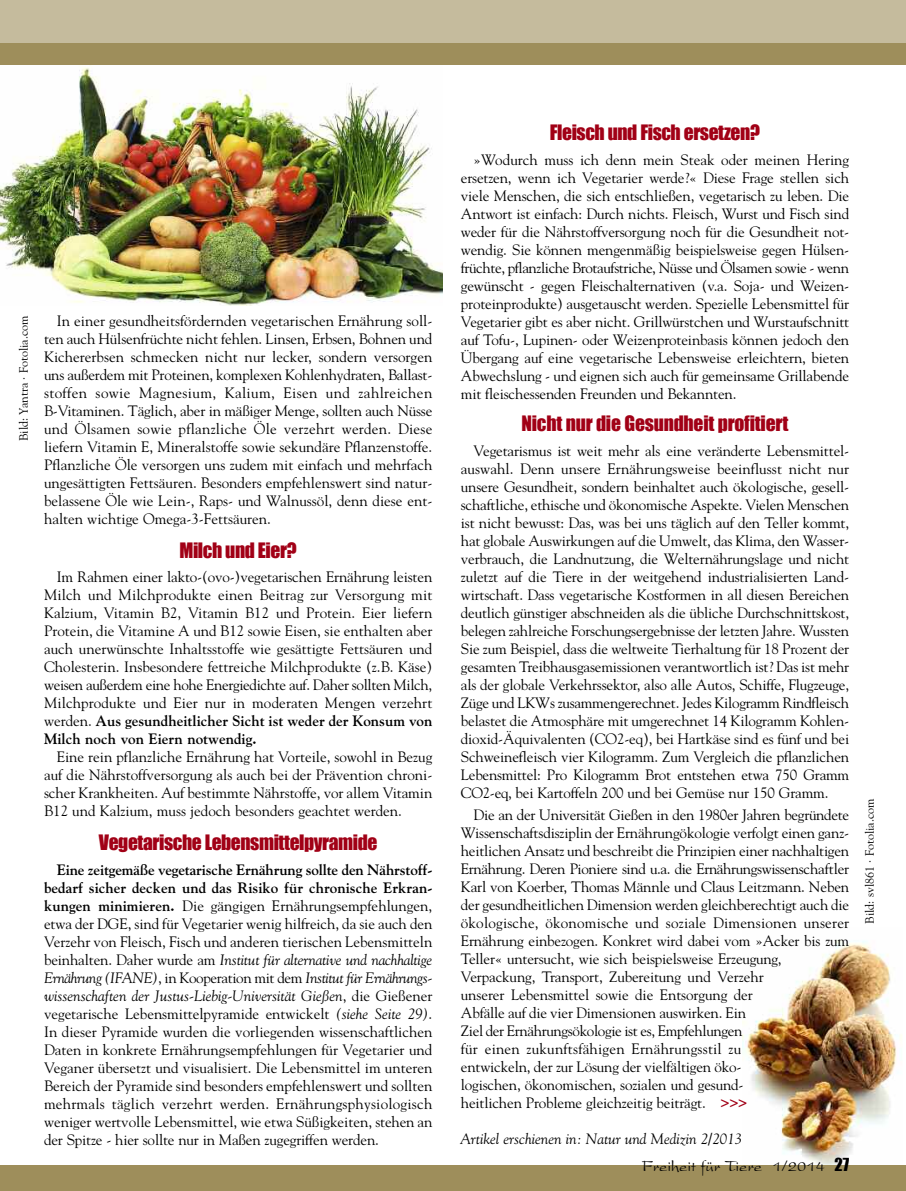
<style>
.page{position:relative;width:906px;height:1191px;background:#fff}
.page>*{position:absolute;margin:0;border:0;box-sizing:border-box;transform-origin:0 0}
.t1{font:19.5px "Impact";letter-spacing:-.02em;color:#a10016}
.t2{font:16.5px "President Plain";color:#000}
.t3{font:15px/18px "Goudy";letter-spacing:-.01em;color:#000;text-align:justify}
.t4{font:italic 15px "Goudy";color:#000}
.t5{font:700 15px "Goudy";color:#a10016}
.t6{font:12px "Goudy";color:#000}
.s1{font-weight:700}
.s2{font-style:italic}
.s3{font-family:"Impact"}
</style>
<div class="page">
<img style="left:742px;top:940px;width:160px;height:225px">
<img style="left:0;top:64px;width:442px;height:242px">
<div style="left:0;top:1165px;width:906px;height:26px;background:#9e8e5b"></div>
<div style="left:0;top:42px;width:906px;height:22px;background:#9e8e5b"></div>
<div style="left:0;top:0;width:906px;height:43px;background:#c5bb9d"></div>
<img style="left:0;top:95px;width:92px;height:211px">
<p class="t6" style="left:17px;top:441px;width:127px;rotate:-90deg">Bild: Yantra · Fotolia.com</p>
<p class="t3" style="left:44px;top:312px;width:390px;text-indent:13px">In einer gesundheitsfördernden vegetarischen Ernährung soll&shy;ten auch Hülsenfrüchte nicht fehlen. Linsen, Erbsen, Bohnen und Kichererbsen schmecken nicht nur lecker, sondern versorgen uns außerdem mit Proteinen, komplexen Kohlenhydraten, Ballast&shy;stoffen sowie Magnesium, Kalium, Eisen und zahlreichen B-Vitaminen. Täglich, aber in mäßiger Menge, sollten auch Nüsse und Ölsamen sowie pflanzliche Öle verzehrt werden. Diese liefern Vitamin E, Mineralstoffe sowie sekundäre Pflanzenstoffe.<br>Pflanzliche Öle versorgen uns zudem mit einfach und mehrfach ungesättigten Fettsäuren. Besonders empfehlenswert sind natur&shy;belassene Öle wie Lein-, Raps- und Walnussöl, denn diese ent&shy;halten wichtige Omega-3-Fettsäuren.</p>
<h1 class="t1" style="left:179px;top:538px;width:119px">Milch und Eier?</h1>
<p class="t3" style="left:44px;top:568px;width:390px;text-indent:13px">Im Rahmen einer lakto-(ovo-)vegetarischen Ernährung leisten Milch und Milchprodukte einen Beitrag zur Versorgung mit Kalzium, Vitamin B2, Vitamin B12 und Protein. Eier liefern Protein, die Vitamine A und B12 sowie Eisen, sie enthalten aber auch unerwünschte Inhaltsstoffe wie gesättigte Fettsäuren und Cholesterin. Insbesondere fettreiche Milchprodukte (z.B. Käse) weisen außerdem eine hohe Energiedichte auf. Daher sollten Milch, Milchprodukte und Eier nur in moderaten Mengen verzehrt werden. <span class="s1">Aus gesundheitlicher Sicht ist weder der Konsum von Milch noch von Eiern notwendig.</span></p>
<p class="t3" style="left:44px;top:748px;width:390px;text-indent:13px">Eine rein pflanzliche Ernährung hat Vorteile, sowohl in Bezug auf die Nährstoffversorgung als auch bei der Prävention chroni&shy;scher Krankheiten. Auf bestimmte Nährstoffe, vor allem Vitamin B12 und Kalzium, muss jedoch besonders geachtet werden.</p>
<h1 class="t1" style="left:99px;top:830px;width:280px">Vegetarische Lebensmittelpyramide</h1>
<p class="t3" style="left:44px;top:860px;width:390px;text-indent:13px"><span class="s1">Eine zeitgemäße vegetarische Ernährung sollte den Nährstoff&shy;bedarf sicher decken und das Risiko für chronische Erkran&shy;kungen minimieren.</span> Die gängigen Ernährungsempfehlungen, etwa der DGE, sind für Vegetarier wenig hilfreich, da sie auch den Verzehr von Fleisch, Fisch und anderen tierischen Lebensmitteln beinhalten. Daher wurde am <span class="s2">Institut für alternative und nachhaltige Ernährung (IFANE)</span>, in Kooperation mit dem <span class="s2">Institut für Ernährungs&shy;wissenschaften der Justus-Liebig-Universität Gießen</span>, die Gießener vegetarische Lebensmittelpyramide entwickelt <span class="s2">(siehe Seite 29)</span>.<br>In dieser Pyramide wurden die vorliegenden wissenschaftlichen Daten in konkrete Ernährungsempfehlungen für Vegetarier und Veganer übersetzt und visualisiert. Die Lebensmittel im unteren Bereich der Pyramide sind besonders empfehlenswert und sollten mehrmals täglich verzehrt werden. Ernährungsphysiologisch weniger wertvolle Lebensmittel, wie etwa Süßigkeiten, stehen an der Spitze - hier sollte nur in Maßen zugegriffen werden.</p>
<h1 class="t1" style="left:550px;top:120px;width:212px">Fleisch und Fisch ersetzen?</h1>
<p class="t3" style="left:461px;top:151px;width:390px;text-indent:13px">»Wodurch muss ich denn mein Steak oder meinen Hering ersetzen, wenn ich Vegetarier werde?« Diese Frage stellen sich viele Menschen, die sich entschließen, vegetarisch zu leben. Die Antwort ist einfach: Durch nichts. Fleisch, Wurst und Fisch sind weder für die Nährstoffversorgung noch für die Gesundheit not&shy;wendig. Sie können mengenmäßig beispielsweise gegen Hülsen&shy;früchte, pflanzliche Brotaufstriche, Nüsse und Ölsamen sowie - wenn gewünscht - gegen Fleischalternativen (v.a. Soja- und Weizen&shy;proteinprodukte) ausgetauscht werden. Spezielle Lebensmittel für Vegetarier gibt es aber nicht. Grillwürstchen und Wurstaufschnitt auf Tofu-, Lupinen- oder Weizenproteinbasis können jedoch den Übergang auf eine vegetarische Lebensweise erleichtern, bieten Abwechslung - und eignen sich auch für gemeinsame Grillabende mit fleischessenden Freunden und Bekannten.</p>
<h1 class="t1" style="left:521px;top:411px;width:268px">Nicht nur die Gesundheit profitiert</h1>
<p class="t3" style="left:461px;top:441px;width:390px;text-indent:13px">Vegetarismus ist weit mehr als eine veränderte Lebensmittel&shy;auswahl. Denn unsere Ernährungsweise beeinflusst nicht nur unsere Gesundheit, sondern beinhaltet auch ökologische, gesell&shy;schaftliche, ethische und ökonomische Aspekte. Vielen Menschen ist nicht bewusst: Das, was bei uns täglich auf den Teller kommt, hat globale Auswirkungen auf die Umwelt, das Klima, den Wasser&shy;verbrauch, die Landnutzung, die Welternährungslage und nicht zuletzt auf die Tiere in der weitgehend industrialisierten Land&shy;wirtschaft. Dass vegetarische Kostformen in all diesen Bereichen deutlich günstiger abschneiden als die übliche Durchschnittskost, belegen zahlreiche Forschungsergebnisse der letzten Jahre. Wussten Sie zum Beispiel, dass die weltweite Tierhaltung für 18 Prozent der gesamten Treibhausgasemissionen verantwortlich ist? Das ist mehr als der globale Verkehrssektor, also alle Autos, Schiffe, Flugzeuge, Züge und LKWs zusammengerechnet. Jedes Kilogramm Rindfleisch belastet die Atmosphäre mit umgerechnet 14 Kilogramm Kohlen&shy;dioxid-Äquivalenten (CO2-eq), bei Hartkäse sind es fünf und bei Schweinefleisch vier Kilogramm. Zum Vergleich die pflanzlichen Lebensmittel: Pro Kilogramm Brot entstehen etwa 750 Gramm CO2-eq, bei Kartoffeln 200 und bei Gemüse nur 150 Gramm.</p>
<p class="t3" style="left:461px;top:805px;width:390px;text-align:left;text-indent:13px">Die an der Universität Gießen in den 1980er Jahren begründete Wissenschaftsdisziplin der Ernährungökologie verfolgt einen ganz&shy;heitlichen Ansatz und beschreibt die Prinzipien einer nachhaltigen Ernährung. Deren Pioniere sind u.a. die Ernährungswissenschaftler Karl von Koerber, Thomas Männle und Claus Leitzmann. Neben der gesundheitlichen Dimension werden gleichberechtigt auch die ökologische, ökonomische und soziale Dimensionen unserer Ernährung einbezogen. Konkret wird dabei vom »Acker bis zum Teller« untersucht, wie sich beispielsweise Erzeugung, Verpackung, Transport, Zubereitung und Verzehr<br>unserer Lebensmittel sowie die Entsorgung der<br>Abfälle auf die vier Dimensionen auswirken. Ein<br>Ziel der Ernährungsökologie ist es, Empfehlungen<br>für einen zukunftsfähigen Ernährungsstil zu<br>entwickeln, der zur Lösung der vielfältigen öko-<br>logischen, ökonomischen, sozialen und gesund-<br>heitlichen Probleme gleichzeitig beiträgt.</p>
<p class="t5" style="left:720px;top:1093px;width:28px">&gt;&gt;&gt;</p>
<p class="t4" style="left:460px;top:1130px;width:284px">Artikel erschienen in: Natur und Medizin 2/2013</p>
<p class="t2" style="left:641px;top:1159px;width:209px">Freiheit für Tiere 1/2014 <span class="s3">27</span></p>
<p class="t6" style="left:862px;top:923px;width:126px;rotate:-90deg">Bild: svl861 · Fotolia.com</p>
</div>
